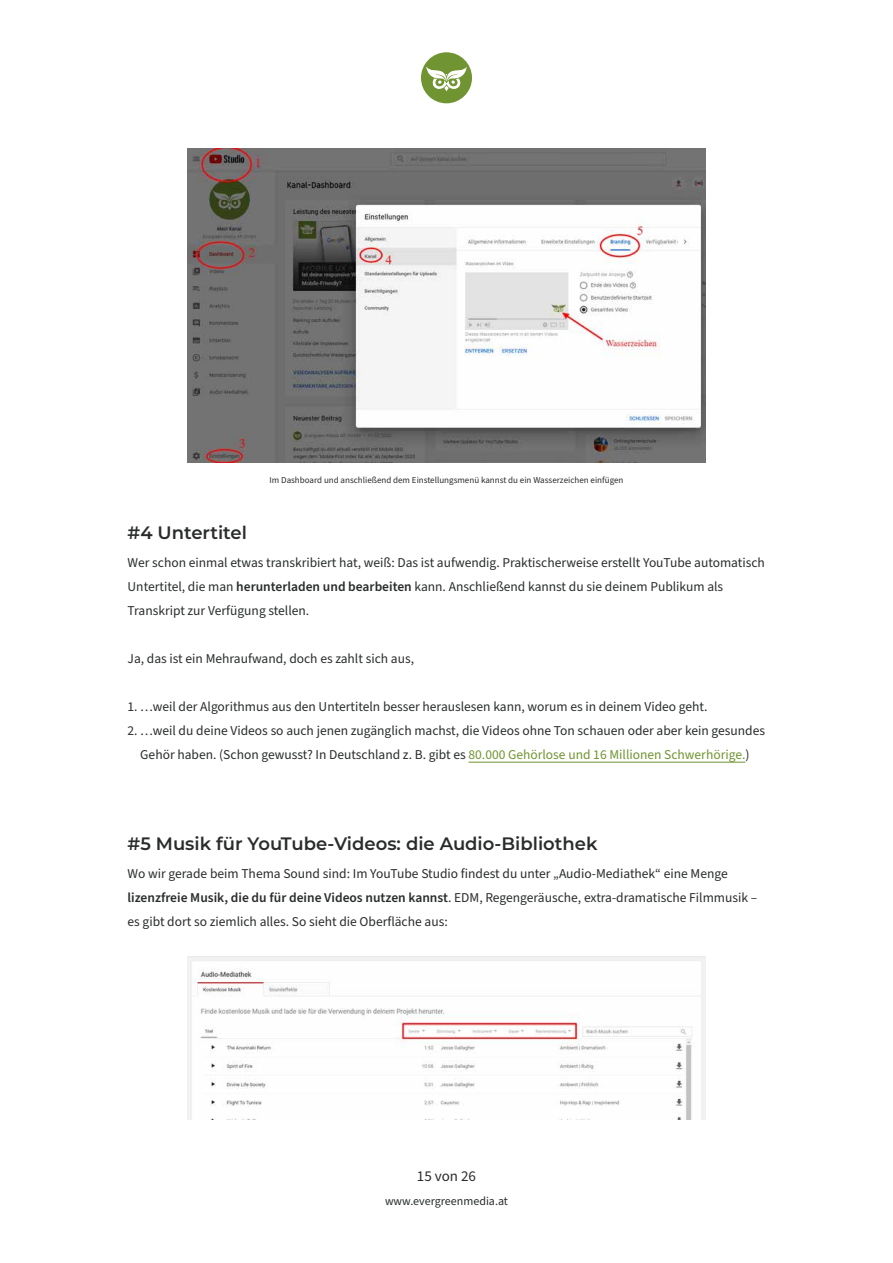
<style>
.page{position:relative;width:893px;height:1263px;background:#fff}
.page>*{position:absolute;margin:0;border:0;box-sizing:border-box;transform-origin:0 0}
.t1{font:600 18px "Montserrat";color:#2a2c2c}
.t2{font:15px "Source Sans Pro";color:#2a2c2c}
.t3{font:13.5px/24px "Source Sans Pro";color:#2a2c2c}
.t4{font:12px "Source Sans Pro";color:#2a2c2c}
.t5{font:9px "Source Sans Pro";color:#2a2c2c}
.s1{font-weight:600}
.s2{color:#709431}
</style>
<div class="page">
<div style="left:421px;top:52px;width:51px;height:51px;background:#709431;border-radius:50%"></div>
<svg style="left:426px;top:67px;width:41px;height:24px"></svg>
<hr style="left:468px;top:762px;width:277px;height:1px;background:#709431">
<img style="left:188px;top:149px;width:517px;height:314px">
<img style="left:188px;top:957px;width:517px;height:163px">
<p class="t5" style="left:269px;top:473px;width:355px">Im Dashboard und anschließend dem Einstellungsmenü kannst du ein Wasserzeichen einfügen</p>
<h1 class="t1" style="left:128px;top:520px;width:121px">#4 Untertitel</h1>
<p class="t3" style="left:128px;top:551px;width:639px">Wer schon einmal etwas transkribiert hat, weiß: Das ist aufwendig. Praktischerweise erstellt YouTube automatisch<br>Untertitel, die man <span class="s1">herunterladen und bearbeiten</span> kann. Anschließend kannst du sie deinem Publikum als<br>Transkript zur Verfügung stellen.</p>
<p class="t3" style="left:128px;top:647px;width:288px">Ja, das ist ein Mehraufwand, doch es zahlt sich aus,</p>
<p class="t3" style="left:128px;top:695px;width:582px">1. …weil der Algorithmus aus den Untertiteln besser herauslesen kann, worum es in deinem Video geht.</p>
<p class="t3" style="left:128px;top:719px;width:639px;text-align:center">2. …weil du deine Videos so auch jenen zugänglich machst, die Videos ohne Ton schauen oder aber kein gesundes<br>Gehör haben. (Schon gewusst? In Deutschland z. B. gibt es <span class="s2">80.000 Gehörlose und 16 Millionen Schwerhörige.</span>)</p>
<h1 class="t1" style="left:128px;top:830px;width:471px">#5 Musik für YouTube-Videos: die Audio-Bibliothek</h1>
<p class="t3" style="left:128px;top:862px;width:631px">Wo wir gerade beim Thema Sound sind: Im YouTube Studio findest du unter „Audio-Mediathek“ eine Menge <span class="s1">lizenzfreie Musik, die du für deine Videos nutzen kannst</span>. EDM, Regengeräusche, extra-dramatische Filmmusik – es gibt dort so ziemlich alles. So sieht die Oberfläche aus:</p>
<p class="t2" style="left:417px;top:1165px;width:61px">15 von 26</p>
<p class="t4" style="left:385px;top:1193px;width:124px">www.evergreenmedia.at</p>
</div>
